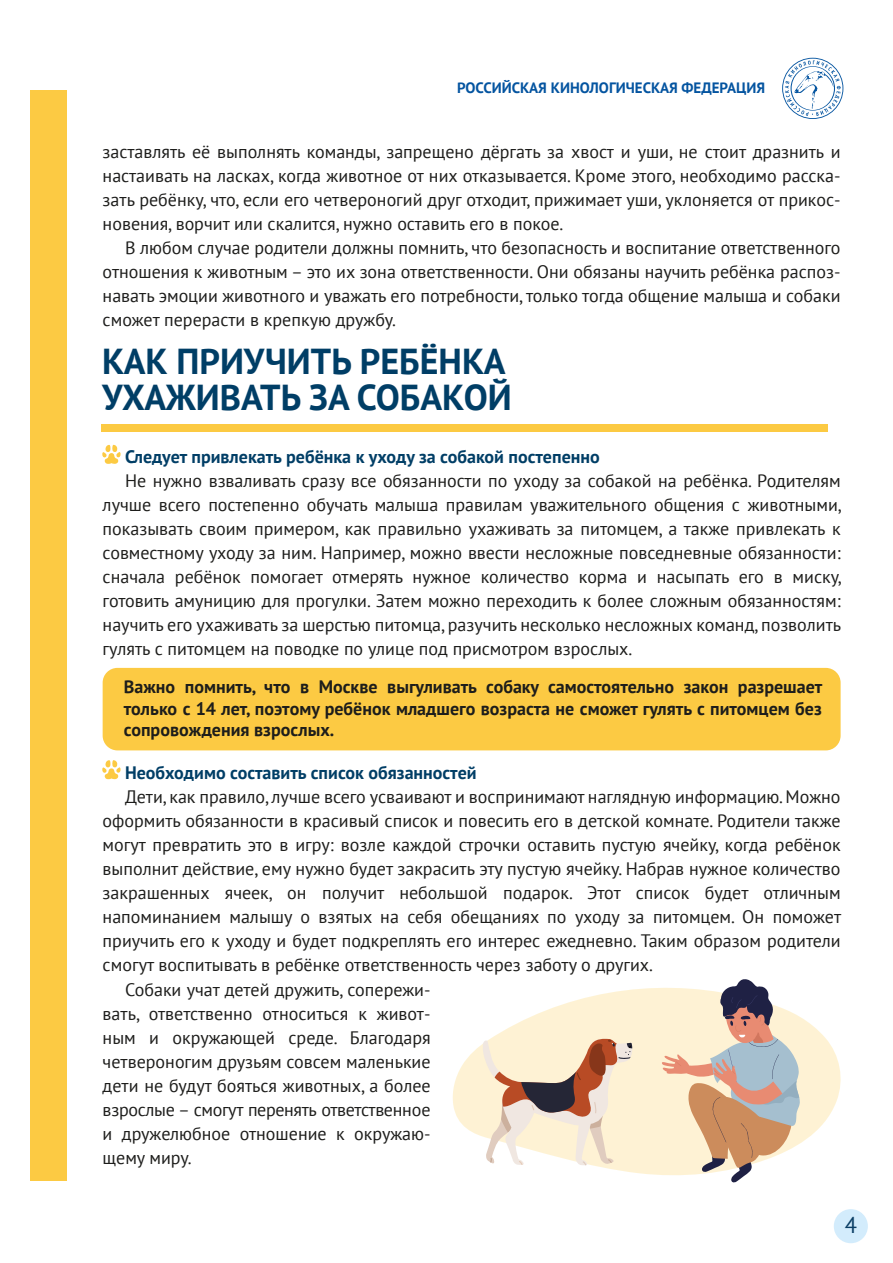
<style>
.page{position:relative;width:893px;height:1263px;background:#fff}
.page>*{position:absolute;margin:0;border:0;box-sizing:border-box;transform-origin:0 0}
.t1{font:700 36px/36px "PT Sans";color:#003e66}
.t2{font:22.5px "PT Sans";color:#0a3e65}
.t3{font:18px/24px "PT Sans";color:#1d1d1b;text-align:justify}
.t4{font:700 18px/21.6px "PT Sans";color:#1d1d1b;text-align:justify}
.t5{font:700 18px "PT Sans";color:#003e66}
.t6{font:18px "PT Sans";letter-spacing:-.02em;color:#1d1d1b}
.t7{font:700 15px "PT Sans";color:#0454a0}
</style>
<div class="page">
<svg style="left:453px;top:988px;width:388px;height:187px;fill:#fef2d4"></svg>
<div style="left:30px;top:90px;width:36px;height:1091px;background:#fcca43"></div>
<div style="left:834px;top:1209px;width:34px;height:34px;background:#d3ecfc;border-radius:50%"></div>
<svg style="left:782px;top:58px;width:61px;height:61px"></svg>
<div style="left:101px;top:424px;width:727px;height:8px;background:#fcca43"></div>
<div style="left:103px;top:668px;width:738px;height:82px;background:#fcca43;border-radius:15px"></div>
<svg style="left:102px;top:445px;width:19px;height:19px"></svg>
<svg style="left:102px;top:760px;width:19px;height:19px"></svg>
<svg style="left:482px;top:1039px;width:151px;height:127px;background:#e0cbb6"></svg>
<svg style="left:662px;top:979px;width:138px;height:204px;background:#d7c3b2"></svg>
<p class="t7" style="left:457px;top:78px;width:310px">РОССИЙСКАЯ КИНОЛОГИЧЕСКАЯ ФЕДЕРАЦИЯ</p>
<p class="t3" style="left:103px;top:139px;width:739px">заставлять её выполнять команды, запрещено дёргать за хвост и уши, не стоит дразнить и настаивать на ласках, когда животное от них отказывается. Кроме этого, необходимо расска&shy;зать ребёнку, что, если его четвероногий друг отходит, прижимает уши, уклоняется от прикос&shy;новения, ворчит или скалится, нужно оставить его в покое.</p>
<p class="t3" style="left:103px;top:235px;width:739px;text-indent:22px">В любом случае родители должны помнить, что безопасность и воспитание ответственного отношения к животным – это их зона ответственности. Они обязаны научить ребёнка распоз&shy;навать эмоции животного и уважать его потребности, только тогда общение малыша и собаки сможет перерасти в крепкую дружбу.</p>
<h1 class="t1" style="left:102px;top:343px;width:411px">КАК ПРИУЧИТЬ РЕБЁНКА<br>УХАЖИВАТЬ ЗА СОБАКОЙ</h1>
<p class="t5" style="left:125px;top:444px;width:476px">Следует привлекать ребёнка к уходу за собакой постепенно</p>
<p class="t3" style="left:103px;top:468px;width:741px;text-indent:22px">Не нужно взваливать сразу все обязанности по уходу за собакой на ребёнка. Родителям лучше всего постепенно обучать малыша правилам уважительного общения с животными, показывать своим примером, как правильно ухаживать за питомцем, а также привлекать к совместному уходу за ним. Например, можно ввести несложные повседневные обязанности: сначала ребёнок помогает отмерять нужное количество корма и насыпать его в миску, готовить амуницию для прогулки. Затем можно переходить к более сложным обязанностям: научить его ухаживать за шерстью питомца, разучить несколько несложных команд, позволить гулять с питомцем на поводке по улице под присмотром взрослых.</p>
<p class="t4" style="left:124px;top:675px;width:700px">Важно помнить, что в Москве выгуливать собаку самостоятельно закон разрешает только с 14 лет, поэтому ребёнок младшего возраста не сможет гулять с питомцем без сопровождения взрослых.</p>
<p class="t5" style="left:125px;top:760px;width:353px">Необходимо составить список обязанностей</p>
<p class="t3" style="left:125px;top:784px;width:717px">Дети, как правило, лучше всего усваивают и воспринимают наглядную информацию. Можно</p>
<p class="t3" style="left:103px;top:808px;width:739px">оформить обязанности в красивый список и повесить его в детской комнате. Родители также</p>
<p class="t3" style="left:103px;top:832px;width:739px">могут превратить это в игру: возле каждой строчки оставить пустую ячейку, когда ребёнок</p>
<p class="t3" style="left:103px;top:856px;width:739px">выполнит действие, ему нужно будет закрасить эту пустую ячейку. Набрав нужное количество</p>
<p class="t3" style="left:103px;top:880px;width:739px">закрашенных ячеек, он получит небольшой подарок. Этот список будет отличным</p>
<p class="t3" style="left:103px;top:904px;width:740px">напоминанием малышу о взятых на себя обещаниях по уходу за питомцем. Он поможет</p>
<p class="t3" style="left:103px;top:928px;width:739px">приучить его к уходу и будет подкреплять его интерес ежедневно. Таким образом родители</p>
<p class="t3" style="left:103px;top:952px;width:552px">смогут воспитывать в ребёнке ответственность через заботу о других.</p>
<p class="t3" style="left:125px;top:977px;width:307px">Собаки учат детей дружить, сопережи-</p>
<p class="t3" style="left:103px;top:1001px;width:329px">вать, ответственно относиться к живот-</p>
<p class="t3" style="left:103px;top:1025px;width:329px">ным и окружающей среде. Благодаря</p>
<p class="t3" style="left:103px;top:1049px;width:329px">четвероногим друзьям совсем маленькие</p>
<p class="t3" style="left:103px;top:1073px;width:329px">дети не будут бояться животных, а более</p>
<p class="t6" style="left:103px;top:1098px;width:329px">взрослые – смогут перенять ответственное</p>
<p class="t3" style="left:103px;top:1121px;width:329px">и дружелюбное отношение к окружаю-</p>
<p class="t3" style="left:103px;top:1145px;width:90px">щему миру.</p>
<p class="t2" style="left:845px;top:1210px;width:14px">4</p>
</div>
